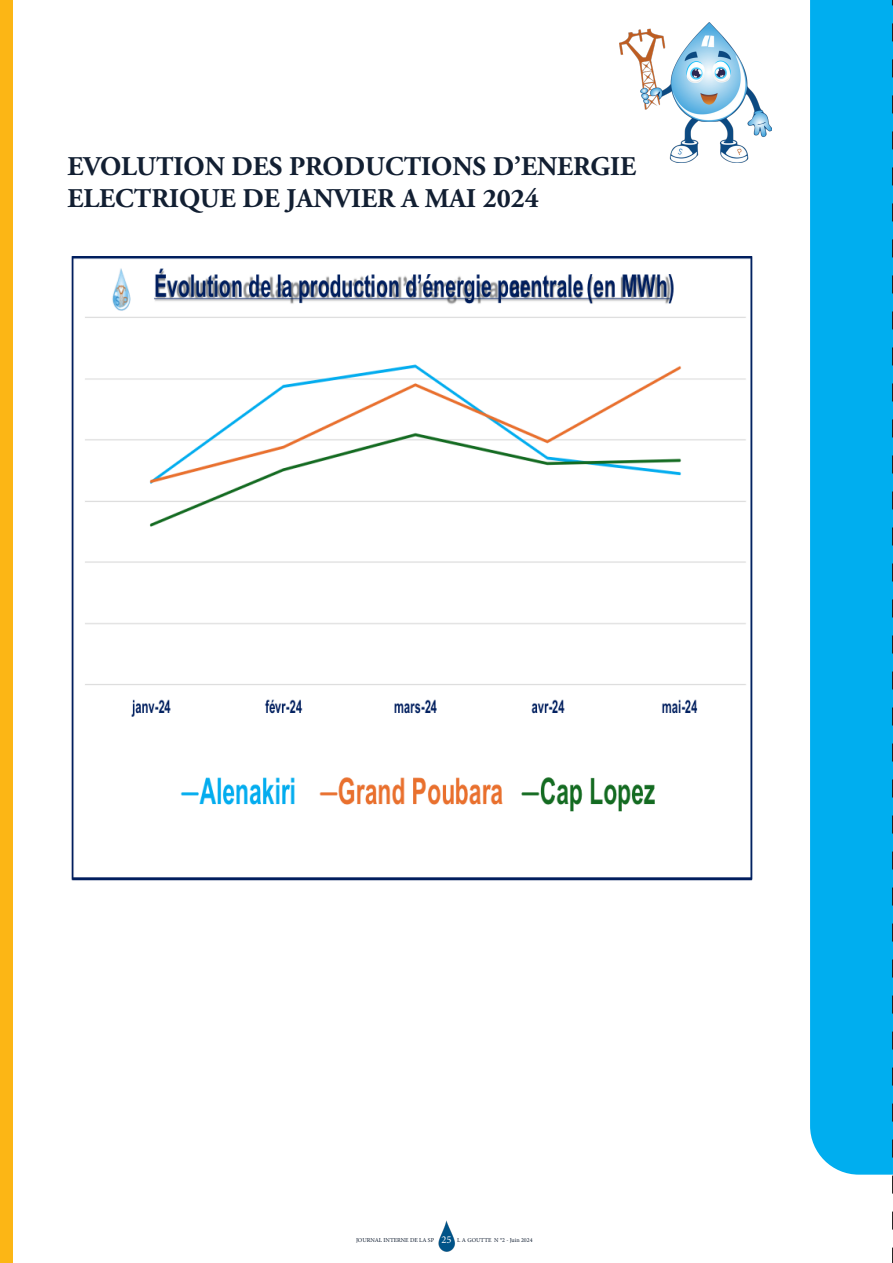
<style>
.page{position:relative;width:893px;height:1263px;background:#fff}
.page>*{position:absolute;margin:0;border:0;box-sizing:border-box;transform-origin:0 0}
.t1{font:700 27px "Adobe Garamond Pro";color:#121f32}
.t2{font:10.5px "Minion Pro";color:#fff}
.t3{font:6px "Minion Pro";color:#121f32}
</style>
<div class="page">
<img style="left:71px;top:256px;width:682px;height:625px">
<div style="left:0;top:0;width:13px;height:1263px;background:#fcb615"></div>
<div style="left:810px;top:0;width:82px;height:1175px;background:#00aeef"></div>
<img style="left:438px;top:1220px;width:17px;height:32px">
<svg style="left:892px;top:0;width:1px;height:1263px"></svg>
<img style="left:620px;top:23px;width:151px;height:139px">
<p class="t1" style="left:68px;top:151px;width:570px">EVOLUTION DES PRODUCTIONS D’ENERGIE</p>
<p class="t1" style="left:68px;top:183px;width:473px">ELECTRIQUE DE JANVIER A MAI 2024</p>
<p class="t2" style="left:441px;top:1232px;width:12px">25</p>
<p class="t3" style="left:356px;top:1236px;width:80px">JOURNAL INTERNE DE LA SP</p>
<p class="t3" style="left:457px;top:1236px;width:77px">L A GOUTTE N °2 - Juin 2024</p>
</div>
